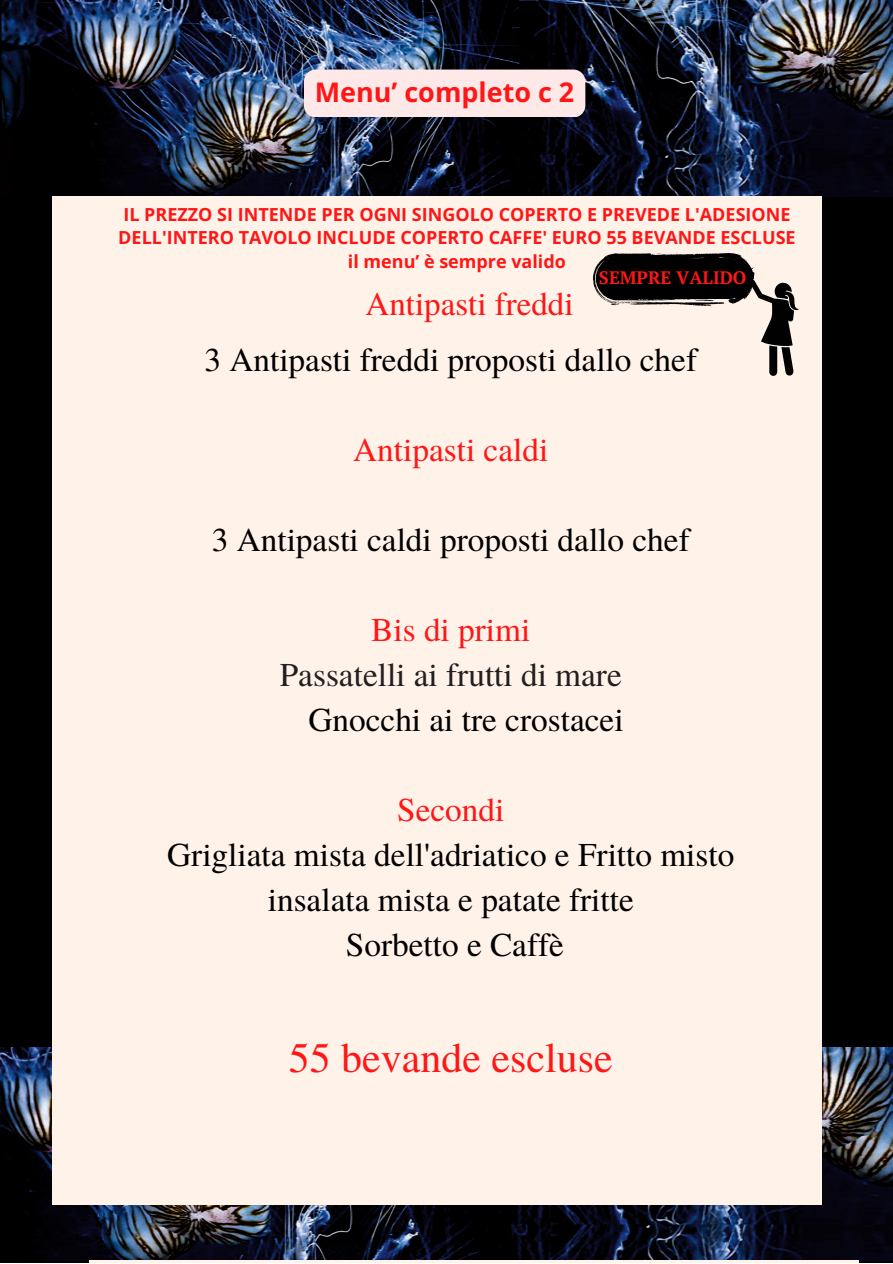
<style>
.page{position:relative;width:893px;height:1264px;background:#fff}
.page>*{position:absolute;margin:0;border:0;box-sizing:border-box;transform-origin:0 0}
.t1{font:42px "Te X Gyre Termes";color:#ff1616}
.t2{font:33.3px/45px "Te X Gyre Termes";color:#000;text-align:center}
.t3{font:33.3px "Te X Gyre Termes";color:#ff1616}
.t4{font:33.3px "Te X Gyre Termes";color:#231f1f}
.t5{font:33px "Te X Gyre Termes";color:#ff1616}
.t6{font:700 27px "Open Sans";color:#ff1616}
.t7{font:700 18px/23.7px "Open Sans";color:#ff1616;text-align:center}
.t8{font:700 18px "PT Serif";color:#ff1616}
.s1{color:#ff1616}
</style>
<div class="page">
<div style="left:0;top:0;width:892px;height:1262px;background:#000"></div>
<img style="left:1px;top:0;width:891px;height:197px">
<img style="left:0;top:1047px;width:891px;height:214px">
<div style="left:53px;top:196px;width:768px;height:1008px;background:#fff2e9"></div>
<hr style="left:89px;top:1260px;width:769px;height:2px;background:#fff2e9">
<div style="left:304px;top:70px;width:281px;height:47px;background:#ffe8e8"></div>
<svg style="left:753px;top:267px;width:46px;height:109px"></svg>
<img style="left:593px;top:254px;width:160px;height:52px">
<h1 class="t6" style="left:315px;top:73px;width:261px">Menu’ completo c 2</h1>
<h2 class="t7" style="left:118px;top:202px;width:678px">IL PREZZO SI INTENDE PER OGNI SINGOLO COPERTO E PREVEDE L'ADESIONE<br>DELL'INTERO TAVOLO INCLUDE COPERTO CAFFE' EURO 55 BEVANDE ESCLUSE il menu’ è sempre valido</h2>
<h4 class="t8" style="left:599px;top:265px;width:149px">SEMPRE VALIDO</h4>
<h2 class="t5" style="left:365px;top:280px;width:209px">Antipasti freddi</h2>
<p class="t2" style="left:204px;top:335px;width:494px">3 Antipasti freddi proposti dallo chef</p>
<p class="t3" style="left:353px;top:425px;width:196px">Antipasti caldi</p>
<p class="t2" style="left:212px;top:515px;width:479px">3 Antipasti caldi proposti dallo chef</p>
<h2 class="t3" style="left:371px;top:605px;width:160px">Bis di primi</h2>
<h2 class="t4" style="left:280px;top:650px;width:343px">Passatelli ai frutti di mare</h2>
<h2 class="t2" style="left:308px;top:695px;width:316px">Gnocchi ai tre crostacei</h2>
<h2 class="t2" style="left:167px;top:785px;width:568px"><span class="s1">Secondi<br></span>Grigliata mista dell'adriatico e Fritto misto insalata mista e patate fritte<br>Sorbetto e Caffè</h2>
<h2 class="t1" style="left:289px;top:1027px;width:325px">55 bevande escluse</h2>
</div>
